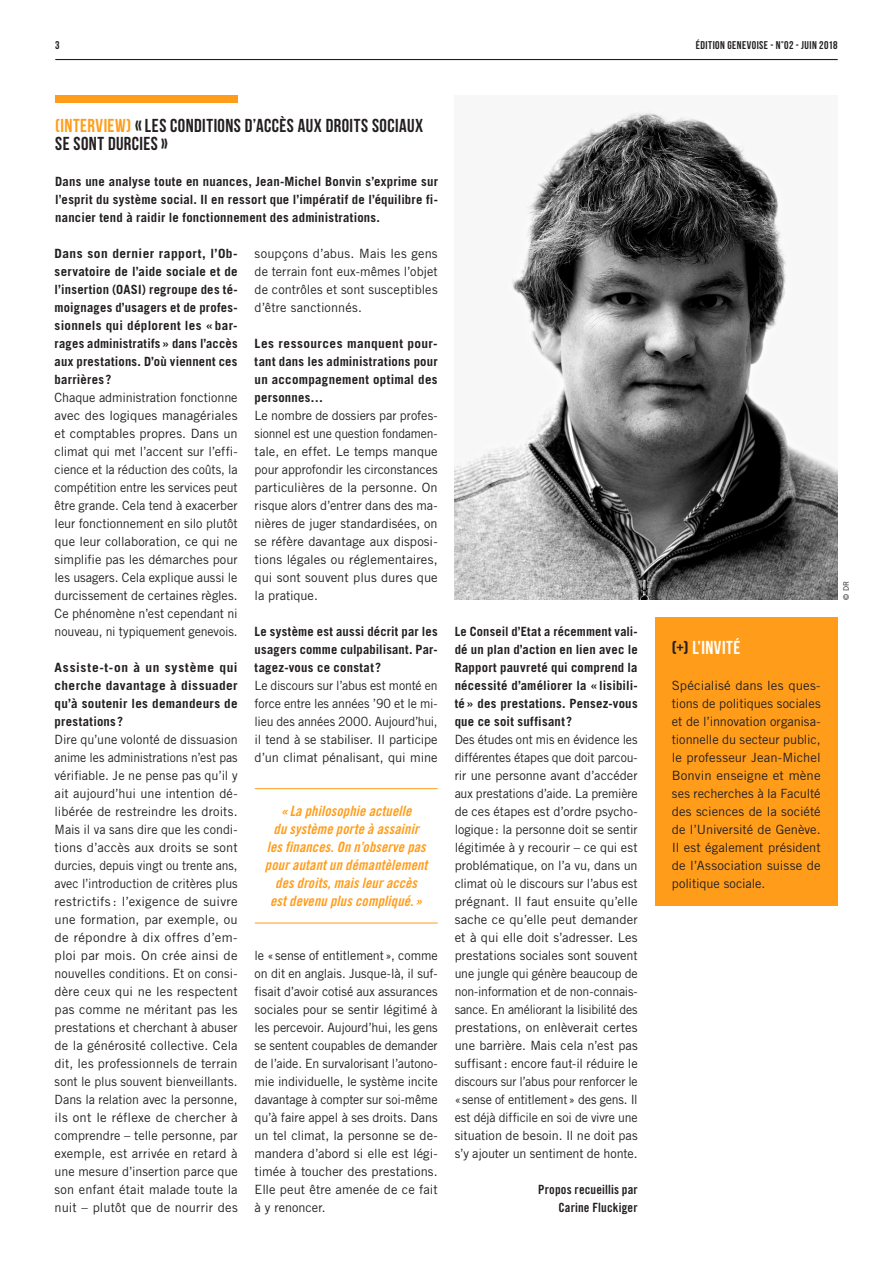
<style>
.page{position:relative;width:893px;height:1263px;background:#fff}
.page>*{position:absolute;margin:0;border:0;box-sizing:border-box;transform-origin:0 0}
.t1{font:700 18.75px/18px "Bebas Neue";letter-spacing:.025em;color:#231f20}
.t2{font:700 18.75px "Bebas Neue";letter-spacing:.03em;color:#fff}
.t3{font:14.25px/18px "Trade Gothic LT Std Bd Cn 20 Obl";letter-spacing:.01em;color:#ff9d1b;text-align:center}
.t4{font:12.75px/18px "Trade Gothic LT Std";color:#231f20;text-align:justify}
.t5{font:700 12.75px/18px "Trade Gothic LT Std";letter-spacing:.02em;color:#231f20;text-align:justify}
.t6{font:700 12.75px/18px "Trade Gothic LT Std";letter-spacing:.02em;color:#231f20;text-align:justify;scale:1.05 1}
.t7{font:700 12.75px/18px "Trade Gothic LT Std";letter-spacing:.02em;color:#231f20;text-align:justify;scale:1.04 1}
.t8{font:12.75px/18px "Trade Gothic LT Std Bd Cn 20";letter-spacing:.01em;color:#231f20;text-align:right}
.t9{font:700 11.25px "Bebas Neue";letter-spacing:.04em;color:#231f20}
.t10{font:7.5px "Trade Gothic LT Std";color:#231f20}
.s1{color:#ff9d1b}
.s2{color:#231f20}
</style>
<div class="page">
<hr style="left:55px;top:59px;width:783px;height:1px;background:#231f20">
<div style="left:655px;top:618px;width:183px;height:288px;background:#ff9d1b"></div>
<div style="left:55px;top:96px;width:183px;height:7px;background:#ff9d1b"></div>
<hr style="left:255px;top:788px;width:183px;height:1px;background:#ff9d1b">
<hr style="left:255px;top:923px;width:183px;height:1px;background:#ff9d1b">
<img style="left:455px;top:111px;width:383px;height:489px">
<p class="t9" style="left:55px;top:39px;width:6px">3</p>
<p class="t9" style="left:696px;top:39px;width:143px">ÉDITION GENEVOISE - N°02 - JUIN 2018</p>
<h1 class="t1" style="left:55px;top:116px;width:370px"><span class="s1">(INTERVIEW)</span> «LES CONDITIONS D’ACCÈS AUX DROITS SOCIAUX<br>SE SONT DURCIES»</h1>
<p class="t5" style="left:55px;top:172px;width:384px">Dans une analyse toute en nuances, Jean-Michel Bonvin s’exprime sur l’esprit du système social. Il en ressort que l’impératif de l’équilibre fi&shy;nancier tend à raidir le fonctionnement des administrations.</p>
<p class="t6" style="left:55px;top:244px;width:176px">Dans son dernier rapport, l’Ob&shy;servatoire de l’aide sociale et de l’insertion (OASI) regroupe des té&shy;moignages d’usagers et de profes&shy;sionnels qui déplorent les «bar&shy;rages administratifs» dans l’accès aux prestations. D’où viennent ces barrières?</p>
<p class="t4" style="left:55px;top:388px;width:185px">Chaque administration fonctionne avec des logiques managériales et comptables propres. Dans un climat qui met l’accent sur l’effi&shy;cience et la réduction des coûts, la compétition entre les services peut être grande. Cela tend à exacerber leur fonctionnement en silo plutôt que leur collaboration, ce qui ne simplifie pas les démarches pour les usagers. Cela explique aussi le durcissement de certaines règles.<br>Ce phénomène n’est cependant ni nouveau, ni typiquement genevois.</p>
<p class="t6" style="left:55px;top:658px;width:176px">Assiste-t-on à un système qui cherche davantage à dissuader qu’à soutenir les demandeurs de prestations?</p>
<p class="t4" style="left:55px;top:730px;width:185px">Dire qu’une volonté de dissuasion anime les administrations n’est pas vérifiable. Je ne pense pas qu’il y ait aujourd’hui une intention dé&shy;libérée de restreindre les droits.<br>Mais il va sans dire que les condi&shy;tions d’accès aux droits se sont durcies, depuis vingt ou trente ans, avec l’introduction de critères plus restrictifs : l’exigence de suivre une formation, par exemple, ou de répondre à dix offres d’em&shy;ploi par mois. On crée ainsi de nouvelles conditions. Et on consi&shy;dère ceux qui ne les respectent pas comme ne méritant pas les prestations et cherchant à abuser de la générosité collective. Cela dit, les professionnels de terrain sont le plus souvent bienveillants.<br>Dans la relation avec la personne, ils ont le réflexe de chercher à comprendre – telle personne, par exemple, est arrivée en retard à une mesure d’insertion parce que son enfant était malade toute la nuit – plutôt que de nourrir des</p>
<p class="t4" style="left:255px;top:244px;width:185px">soupçons d’abus. Mais les gens de terrain font eux-mêmes l’objet de contrôles et sont susceptibles d’être sanctionnés.</p>
<p class="t7" style="left:255px;top:334px;width:177px">Les ressources manquent pour&shy;tant dans les administrations pour un accompagnement optimal des personnes…</p>
<p class="t4" style="left:255px;top:406px;width:185px">Le nombre de dossiers par profes&shy;sionnel est une question fondamen&shy;tale, en effet. Le temps manque pour approfondir les circonstances particulières de la personne. On risque alors d’entrer dans des ma&shy;nières de juger standardisées, on se réfère davantage aux disposi&shy;tions légales ou réglementaires, qui sont souvent plus dures que la pratique.</p>
<p class="t5" style="left:255px;top:622px;width:184px">Le système est aussi décrit par les usagers comme culpabilisant. Par&shy;tagez-vous ce constat?</p>
<p class="t4" style="left:255px;top:676px;width:185px">Le discours sur l’abus est monté en force entre les années ’90 et le mi&shy;lieu des années 2000. Aujourd’hui, il tend à se stabiliser. Il participe d’un climat pénalisant, qui mine</p>
<p class="t3" style="left:265px;top:802px;width:164px">«La philosophie actuelle<br>du système porte à assainir les finances. On n’observe pas pour autant un démantèlement des droits, mais leur accès<br>est devenu plus compliqué.»</p>
<p class="t4" style="left:255px;top:946px;width:185px">le «sense of entitlement», comme on dit en anglais. Jusque-là, il suf&shy;fisait d’avoir cotisé aux assurances sociales pour se sentir légitimé à les percevoir. Aujourd’hui, les gens se sentent coupables de demander de l’aide. En survalorisant l’autono&shy;mie individuelle, le système incite davantage à compter sur soi-même qu’à faire appel à ses droits. Dans un tel climat, la personne se de&shy;mandera d’abord si elle est légi&shy;timée à toucher des prestations.<br>Elle peut être amenée de ce fait à y renoncer.</p>
<p class="t5" style="left:455px;top:622px;width:185px">Le Conseil d’Etat a récemment vali&shy;dé un plan d’action en lien avec le Rapport pauvreté qui comprend la nécessité d’améliorer la «lisibili&shy;té» des prestations. Pensez-vous que ce soit suffisant?</p>
<p class="t4" style="left:455px;top:730px;width:185px">Des études ont mis en évidence les différentes étapes que doit parcou&shy;rir une personne avant d’accéder aux prestations d’aide. La première de ces étapes est d’ordre psycho&shy;logique: la personne doit se sentir légitimée à y recourir – ce qui est problématique, on l’a vu, dans un climat où le discours sur l’abus est prégnant. Il faut ensuite qu’elle sache ce qu’elle peut demander et à qui elle doit s’adresser. Les prestations sociales sont souvent une jungle qui génère beaucoup de non-information et de non-connais&shy;sance. En améliorant la lisibilité des prestations, on enlèverait certes une barrière. Mais cela n’est pas suffisant: encore faut-il réduire le discours sur l’abus pour renforcer le «sense of entitlement» des gens. Il est déjà difficile en soi de vivre une situation de besoin. Il ne doit pas s’y ajouter un sentiment de honte.</p>
<p class="t8" style="left:538px;top:1180px;width:101px">Propos recueillis par<br>Carine Fluckiger</p>
<h1 class="t2" style="left:672px;top:637px;width:70px"><span class="s2">(+)</span> L’INVITÉ</h1>
<p class="t4" style="left:672px;top:676px;width:150px">Spécialisé dans les ques&shy;tions de politiques sociales et de l’innovation organisa&shy;tionnelle du secteur public, le professeur Jean-Michel Bonvin enseigne et mène ses recherches à la Faculté des sciences de la société de l’Université de Genève.<br>Il est également président de l’Association suisse de politique sociale.</p>
<p class="t10" style="left:842px;top:600px;width:20px;rotate:-90deg">© DR</p>
</div>
